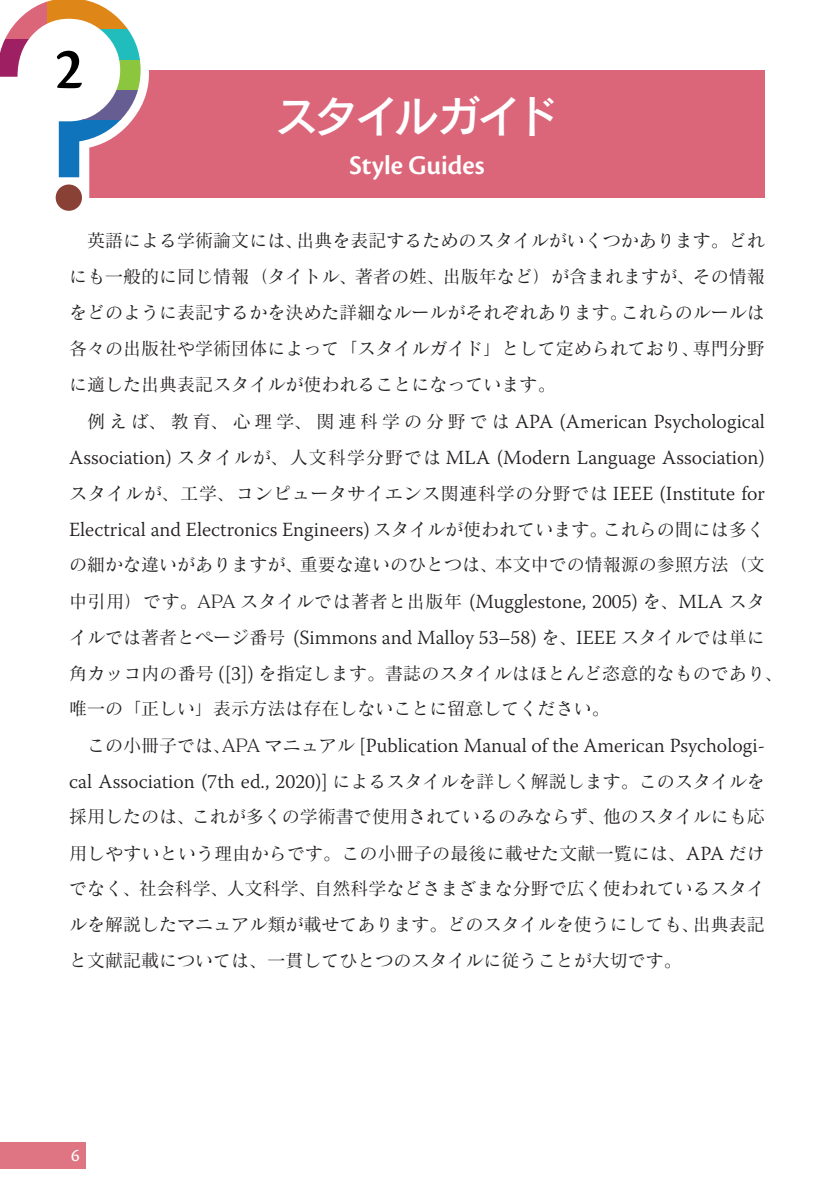
<style>
.page{position:relative;width:834px;height:1186px;background:#fff}
.page>*{position:absolute;margin:0;border:0;box-sizing:border-box;transform-origin:0 0}
.t1{font:62px "Cronos Pro Semibold Disp";color:#000}
.t2{font:44px "Rodin Pro DB";letter-spacing:-.095em;color:#fff}
.t3{font:28px "Cronos Pro Semibold Subh";color:#fff}
.t4{font:300 20px/36px "Warnock Pro";color:#231f20;text-align:right}
.t5{font:18px/36px "Matisse Pro M";color:#231f20}
.t6{font:18px "Matisse Pro M";letter-spacing:.035em;color:#231f20}
.t7{font:18px "Cronos Pro Capt";color:#fff}
.s1{font-family:"Matisse Pro M";font-weight:400;font-size:18px}
.s2{font-family:"Warnock Pro";font-weight:300;font-size:20px}
</style>
<div class="page">
<div style="left:0;top:1142px;width:85px;height:27px;background:#df7583"></div>
<div style="left:69px;top:70px;width:695px;height:128px;background:#db6679"></div>
<svg style="left:0;top:0;width:149px;height:211px"></svg>
<h1 class="t1" style="left:54px;top:33px;width:31px">2</h1>
<h2 class="t2" style="left:275px;top:87px;width:285px">スタイルガイド</h2>
<h3 class="t3" style="left:349px;top:150px;width:137px">Style Guides</h3>
<p class="t5" style="left:69px;top:221px;width:697px;text-align:justify;text-indent:18px">英語による学術論文には、出典を表記するためのスタイルがいくつかあります。どれにも一般的に同じ情報（タイトル、著者の姓、出版年など）が含まれますが、その情報をどのように表記するかを決めた詳細なルールがそれぞれあります。これらのルールは各々の出版社や学術団体によって「スタイルガイド」として定められており、専門分野に適した出典表記スタイルが使われることになっています。</p>
<p class="t4" style="left:69px;top:403px;width:697px"><span class="s1">例えば、教育、心理学、関連科学の分野では</span> APA (American Psychological<br>Association) <span class="s1">スタイルが、人文科学分野では</span> MLA (Modern Language Association)</p>
<p class="t6" style="left:69px;top:482px;width:697px">スタイルが、工学、コンピュータサイエンス関連科学の分野では <span class="s2">IEEE (Institute for</span></p>
<p class="t4" style="left:69px;top:511px;width:697px">Electrical and Electronics Engineers) <span class="s1">スタイルが使われています。これらの間には多く</span></p>
<p class="t5" style="left:69px;top:545px;width:697px;line-height:37px">の細かな違いがありますが、重要な違いのひとつは、本文中での情報源の参照方法（文中引用）です。APA スタイルでは著者と出版年 <span class="s2">(Mugglestone, 2005)</span> を、<span class="s2">MLA</span> スタ</p>
<p class="t4" style="left:69px;top:619px;width:697px"><span class="s1">イルでは著者とページ番号</span> (Simmons and Malloy 53–58) <span class="s1">を、</span>IEEE <span class="s1">スタイルでは単に</span></p>
<p class="t5" style="left:69px;top:655px;width:715px;line-height:35px">角カッコ内の番号 <span class="s2">([3])</span> を指定します。書誌のスタイルはほとんど恣意的なものであり、唯一の「正しい」表示方法は存在しないことに留意してください。</p>
<p class="t4" style="left:69px;top:727px;width:697px"><span class="s1">この小冊子では、APA マニュアル</span> [Publication Manual of the American Psychologi&shy;cal Association (7th ed., 2020)] <span class="s1">によるスタイルを詳しく解説します。このスタイルを</span></p>
<p class="t5" style="left:69px;top:797px;width:697px;line-height:37px">採用したのは、これが多くの学術書で使用されているのみならず、他のスタイルにも応用しやすいという理由からです。この小冊子の最後に載せた文献一覧には、<span class="s2">APA</span> だけ</p>
<p class="t5" style="left:69px;top:869px;width:697px;text-align:justify">でなく、社会科学、人文科学、自然科学などさまざまな分野で広く使われているスタイルを解説したマニュアル類が載せてあります。どのスタイルを使うにしても、出典表記と文献記載については、一貫してひとつのスタイルに従うことが大切です。</p>
<p class="t7" style="left:71px;top:1145px;width:10px">6</p>
</div>
